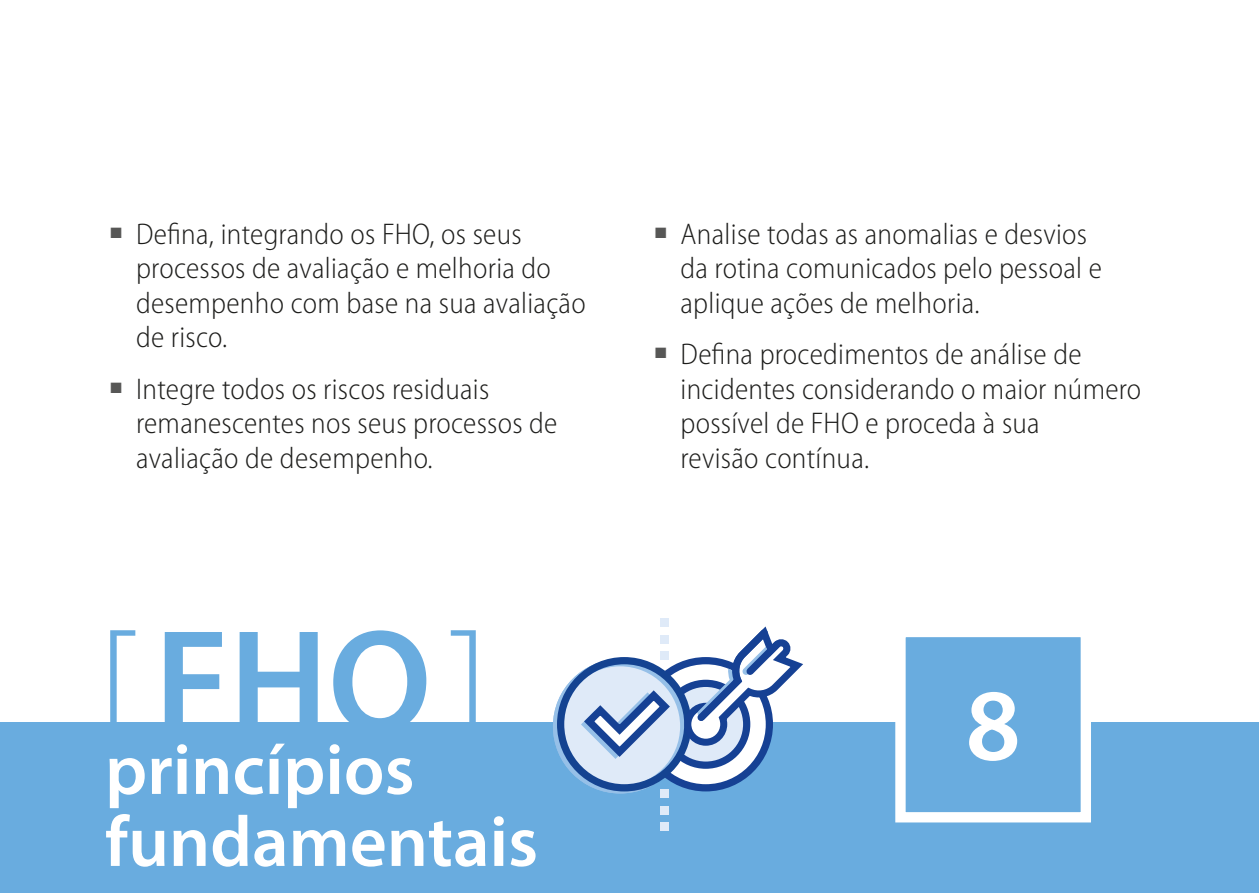
<style>
.page{position:relative;width:1259px;height:893px;background:#fff}
.page>*{position:absolute;margin:0;border:0;box-sizing:border-box;transform-origin:0 0}
.t1{font:600 147px "Myriad Pro";color:#69acdf}
.t2{font:600 102.6px "Myriad Pro";color:#fff}
.t3{font:600 72px/72px "Myriad Pro";color:#fff}
.body_bullet_Grise{font:300 semi-condensed 30px/34.5px "Myriad Pro";letter-spacing:.01em;color:#1d1d1b}
.s1{font-weight:300}
</style>
<div class="page">
<div style="left:0;top:723px;width:1259px;height:170px;background:#69acdf"></div>
<div style="left:895px;top:627px;width:196px;height:195px;background:#69acdf;border:10px solid #fff"></div>
<svg style="left:549px;top:626px;width:260px;height:168px"></svg>
<div style="left:660px;top:651px;width:9px;height:9px;background:#dfeaf8"></div>
<div style="left:660px;top:635px;width:9px;height:8px;background:#dfeaf8"></div>
<div style="left:660px;top:618px;width:9px;height:8px;background:#dfeaf8"></div>
<div style="left:660px;top:823px;width:9px;height:8px;background:#dfeaf8"></div>
<div style="left:660px;top:806px;width:9px;height:8px;background:#dfeaf8"></div>
<div style="left:660px;top:789px;width:9px;height:9px;background:#dfeaf8"></div>
<p class="body_bullet_Grise" style="left:136px;top:216px;width:451px;text-indent:-26px"><sup>■</sup> Defina, integrando os FHO, os seus processos de avaliação e melhoria do desempenho com base na sua avaliação de risco.</p>
<p class="body_bullet_Grise" style="left:136px;top:371px;width:423px;text-indent:-26px"><sup>■</sup> Integre todos os riscos residuais remanescentes nos seus processos de avaliação de desempenho.</p>
<h1 class="t1" style="left:97px;top:588px;width:393px"><span class="s1">[</span>FHO<span class="s1">]</span></h1>
<h1 class="t3" style="left:105px;top:732px;width:434px">princípios fundamentais</h1>
<p class="body_bullet_Grise" style="left:680px;top:216px;width:423px;text-indent:-26px"><sup>■</sup> Analise todas as anomalias e desvios da rotina comunicados pelo pessoal e aplique ações de melhoria.</p>
<p class="body_bullet_Grise" style="left:680px;top:337px;width:462px;text-indent:-26px"><sup>■</sup> Defina procedimentos de análise de incidentes considerando o maior número possível de FHO e proceda à sua<br>revisão contínua.</p>
<p class="t2" style="left:965px;top:660px;width:57px">8</p>
</div>
